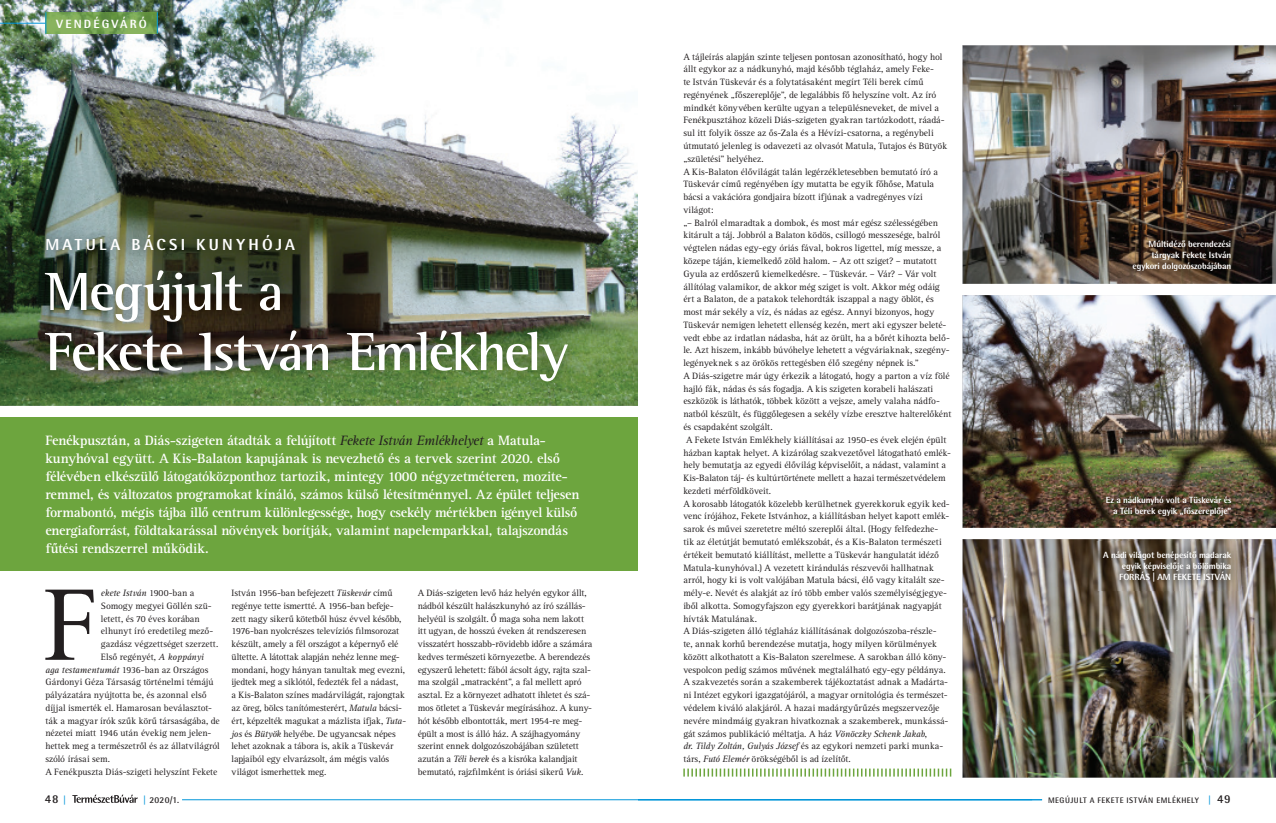
<style>
.page{position:relative;width:1276px;height:823px;background:#fff}
.page>*{position:absolute;margin:0;border:0;box-sizing:border-box;transform-origin:0 0}
.t1{font:105.3px "Rotis Serif Pro";color:#231f20}
.t2{font:700 55px/60px "Rotis Semi Serif Pro";letter-spacing:-.04em;color:#fff}
.t3{font:800 16px "Rotis Semi Sans Pro";letter-spacing:.2em;color:#fff}
.t4{font:700 14px/18px "Rotis Serif Pro";letter-spacing:-.015em;color:#fff}
.t5{font:800 12px "Rotis Semi Sans Pro";letter-spacing:.18em;color:#fff}
.t6{font:700 12px "Rotis Semi Sans Pro";color:#231f20}
.t7{font:9.5px/12.8px "Rotis Serif Pro";letter-spacing:-.005em;color:#231f20}
.t8{font:italic 9.5px "Rotis Serif Pro";letter-spacing:-.015em;color:#231f20}
.t9{font:800 9px/11px "Rotis Semi Sans Pro";letter-spacing:-.01em;color:#fff;text-align:right}
.t10{font:700 9px "Rotis Semi Sans Pro";color:#231f20}
.t11{font:700 8px "Rotis Semi Sans Pro";letter-spacing:.065em;color:#231f20}
.s1{font-weight:400;font-style:italic;color:#231f20}
.s2{font-style:normal}
.s3{font-style:italic}
.s4{font-size:9px;color:#0095d9}
.s5{color:#0095d9}
.s6{font-size:12px}
</style>
<div class="page">
<svg style="left:72px;top:794px;width:66px;height:8px"></svg>
<hr style="left:182px;top:798px;width:456px;height:1px;background:#0095d9">
<svg style="left:683px;top:768px;width:268px;height:8px"></svg>
<hr style="left:638px;top:798px;width:404px;height:1px;background:#0095d9">
<img style="left:962px;top:45px;width:314px;height:238px">
<img style="left:962px;top:539px;width:314px;height:238px">
<img style="left:962px;top:295px;width:314px;height:232px">
<img style="left:1123px;top:231px;width:117px;height:49px">
<img style="left:1096px;top:487px;width:144px;height:38px">
<img style="left:1094px;top:541px;width:146px;height:49px">
<img style="left:0;top:0;width:638px;height:405px">
<img style="left:29px;top:219px;width:554px;height:178px">
<div style="left:0;top:417px;width:638px;height:153px;background:#6da53e"></div>
<img style="left:46px;top:12px;width:111px;height:21px">
<hr style="left:0;top:23px;width:45px;height:1px;background:#0095d9">
<svg style="left:157px;top:12px;width:1px;height:22px"></svg>
<svg style="left:45px;top:12px;width:1px;height:22px"></svg>
<p class="t5" style="left:56px;top:16px;width:92px">VENDÉGVÁRÓ</p>
<h3 class="t3" style="left:45px;top:234px;width:251px">MATULA BÁCSI KUNYHÓJA</h3>
<h2 class="t2" style="left:45px;top:261px;width:525px">Megújult a<br>Fekete István Emlékhely</h2>
<p class="t4" style="left:45px;top:430px;width:536px">Fenékpusztán, a Diás-szigeten átadták a felújított <span class="s1">Fekete István Emlékhelyet</span> a Matula&shy;kunyhóval együtt. A Kis-Balaton kapujának is nevezhető és a tervek szerint 2020. első félévében elkészülő látogatóközponthoz tartozik, mintegy 1000 négyzetméteren, mozite&shy;remmel, és változatos programokat kínáló, számos külső létesítménnyel. Az épület teljesen formabontó, mégis tájba illő centrum különlegessége, hogy csekély mértékben igényel külső energiaforrást, földtakarással növények borítják, valamint napelemparkkal, talajszondás fűtési rendszerrel működik.</p>
<h1 class="t1" style="left:44px;top:561px;width:56px">F</h1>
<p class="t8" style="left:101px;top:587px;width:95px">ekete István <span class="s2">1900-ban a</span></p>
<p class="t7" style="left:101px;top:598px;width:112px">Somogy megyei Göllén szü-</p>
<p class="t7" style="left:101px;top:611px;width:100px">letett, és 70 éves korában</p>
<p class="t7" style="left:101px;top:624px;width:114px">elhunyt író eredetileg mező-</p>
<p class="t7" style="left:101px;top:637px;width:119px">gazdász végzettséget szerzett.</p>
<p class="t7" style="left:101px;top:650px;width:105px">Első regényét, <span class="s3">A koppányi</span></p>
<p class="t7" style="left:45px;top:662px;width:165px"><span class="s3">aga testamentumát</span> 1936-ban az Országos</p>
<p class="t7" style="left:45px;top:675px;width:170px">Gárdonyi Géza Társaság történelmi témájú</p>
<p class="t7" style="left:45px;top:688px;width:163px">pályázatára nyújtotta be, és azonnal első</p>
<p class="t7" style="left:45px;top:701px;width:168px">díjjal ismerték el. Hamarosan beválasztot-</p>
<p class="t7" style="left:45px;top:713px;width:176px">ták a magyar írók szűk körű társaságába, de</p>
<p class="t7" style="left:45px;top:726px;width:168px">nézetei miatt 1946 után évekig nem jelen-</p>
<p class="t7" style="left:45px;top:739px;width:176px">hettek meg a természetről és az állatvilágról</p>
<p class="t7" style="left:45px;top:752px;width:66px">szóló írásai sem.</p>
<p class="t7" style="left:45px;top:764px;width:173px">A Fenékpuszta Diás-szigeti helyszínt Fekete</p>
<p class="t7" style="left:231px;top:586px;width:176px">István 1956-ban befejezett <span class="s3">Tüskevár</span> című regénye tette ismertté. A 1956-ban befeje&shy;zett nagy sikerű kötetből húsz évvel később, 1976-ban nyolcrészes televíziós filmsorozat készült, amely a fél országot a képernyő elé ültette. A látottak alapján nehéz lenne meg&shy;mondani, hogy hányan tanultak meg evezni, ijedtek meg a siklótól, fedezték fel a nádast,<br>a Kis-Balaton színes madárvilágát, rajongtak az öreg, bölcs tanítómesterért, <span class="s3">Matula</span> bácsi&shy;ért, képzelték magukat a mázlista ifjak, <span class="s3">Tuta&shy;jos</span> és <span class="s3">Bütyök</span> helyébe. De ugyancsak népes lehet azoknak a tábora is, akik a Tüskevár lapjaiból egy elvarázsolt, ám mégis valós világot ismerhettek meg.</p>
<p class="t7" style="left:418px;top:586px;width:176px">A Diás-szigeten levő ház helyén egykor állt, nádból készült halászkunyhó az író szállás&shy;helyéül is szolgált. Ő maga soha nem lakott itt ugyan, de hosszú éveken át rendszeresen visszatért hosszabb-rövidebb időre a számára kedves természeti környezetbe. A berendezés egyszerű lehetett: fából ácsolt ágy, rajta szal&shy;ma szolgál „matracként”, a fal mellett apró asztal. Ez a környezet adhatott ihletet és szá&shy;mos ötletet a Tüskevár megírásához. A kuny&shy;hót később elbontották, mert 1954-re meg&shy;épült a most is álló ház. A szájhagyomány szerint ennek dolgozószobájában született azután a <span class="s3">Téli berek</span> és a kisróka kalandjait bemutató, rajzfilmként is óriási sikerű <span class="s3">Vuk</span>.</p>
<p class="t7" style="left:683px;top:50px;width:269px">A tájleírás alapján szinte teljesen pontosan azonosítható, hogy hol állt egykor az a nádkunyhó, majd később téglaház, amely Feke-<br>te István Tüskevár és a folytatásaként megírt Téli berek című regényének „főszereplője”, de legalábbis fő helyszíne volt. Az író mindkét könyvében kerülte ugyan a településneveket, de mivel a Fenékpusztához közeli Diás-szigeten gyakran tartózkodott, ráadá&shy;sul itt folyik össze az ős-Zala és a Hévízi-csatorna, a regénybeli útmutató jelenleg is odavezeti az olvasót Matula, Tutajos és Bütyök „születési” helyéhez.<br>A Kis-Balaton élővilágát talán legérzékletesebben bemutató író a Tüskevár című regényében így mutatta be egyik főhőse, Matula bácsi a vakációra gondjaira bízott ifjúnak a vadregényes vízi világot:<br>„– Balról elmaradtak a dombok, és most már egész szélességében kitárult a táj. Jobbról a Balaton ködös, csillogó messzesége, balról végtelen nádas egy-egy óriás fával, bokros ligettel, míg messze, a közepe táján, kiemelkedő zöld halom. – Az ott sziget? – mutatott Gyula az erdőszerű kiemelkedésre. – Tüskevár. – Vár? – Vár volt állítólag valamikor, de akkor még sziget is volt. Akkor még odáig ért a Balaton, de a patakok telehordták iszappal a nagy öblöt, és most már sekély a víz, és nádas az egész. Annyi bizonyos, hogy Tüskevár nemigen lehetett ellenség kezén, mert aki egyszer beleté&shy;vedt ebbe az irdatlan nádasba, hát az örült, ha a bőrét kihozta belő&shy;le. Azt hiszem, inkább búvóhelye lehetett a végváriaknak, szegény&shy;legényeknek s az örökös rettegésben élő szegény népnek is.”<br>A Diás-szigetre már úgy érkezik a látogató, hogy a parton a víz fölé hajló fák, nádas és sás fogadja. A kis szigeten korabeli halászati eszközök is láthatók, többek között a vejsze, amely valaha nádfo&shy;natból készült, és függőlegesen a sekély vízbe eresztve halterelőként és csapdaként szolgált.<br>A Fekete István Emlékhely kiállításai az 1950-es évek elején épült házban kaptak helyet. A kizárólag szakvezetővel látogatható emlék&shy;hely bemutatja az egyedi élővilág képviselőit, a nádast, valamint a Kis-Balaton táj- és kultúrtörténete mellett a hazai természetvédelem kezdeti mérföldköveit.<br>A korosabb látogatók közelebb kerülhetnek gyerekkoruk egyik ked&shy;venc írójához, Fekete Istvánhoz, a kiállításban helyet kapott emlék&shy;sarok és művei szeretetre méltó szereplői által. (Hogy felfedezhe&shy;tik az életútját bemutató emlékszobát, és a Kis-Balaton természeti értékeit bemutató kiállítást, mellette a Tüskevár hangulatát idéző Matula-kunyhóval.) A vezetett kirándulás részvevői hallhatnak arról, hogy ki is volt valójában Matula bácsi, élő vagy kitalált sze&shy;mély-e. Nevét és alakját az író több ember valós személyiségjegye&shy;iből alkotta. Somogyfajszon egy gyerekkori barátjának nagyapját hívták Matulának.<br>A Diás-szigeten álló téglaház kiállításának dolgozószoba-részle-<br>te, annak korhű berendezése mutatja, hogy milyen körülmények között alkothatott a Kis-Balaton szerelmese. A sarokban álló köny&shy;vespolcon pedig számos művének megtalálható egy-egy példánya.<br>A szakvezetés során a szakemberek tájékoztatást adnak a Madárta&shy;ni Intézet egykori igazgatójáról, a magyar ornitológia és természet&shy;védelem kiváló alakjáról. A hazai madárgyűrűzés megszervezője nevére mindmáig gyakran hivatkoznak a szakemberek, munkássá&shy;gát számos publikáció méltatja. A ház <span class="s3">Vönöczky Schenk Jakab</span>,<br><span class="s3">dr. Tildy Zoltán, Gulyás József</span> és az egykori nemzeti parki munka&shy;társ, <span class="s3">Futó Elemér</span> örökségéből is ad ízelítőt.</p>
<p class="t9" style="left:1132px;top:238px;width:100px">Múltidéző berendezési tárgyak Fekete István egykori dolgozószobájában</p>
<p class="t9" style="left:1106px;top:494px;width:127px">Ez a nádkunyhó volt a Tüskevár és a Téli berek egyik „főszereplője”</p>
<p class="t9" style="left:1103px;top:548px;width:130px">A nádi világot benépesítő madarak egyik képviselője a bölömbika<br>FORRÁS | AM FEKETE ISTVÁN</p>
<p class="t6" style="left:45px;top:791px;width:23px">48 <span class="s4">|</span></p>
<p class="t10" style="left:143px;top:793px;width:38px"><span class="s5">|</span> 2020/1.</p>
<p class="t11" style="left:1048px;top:794px;width:184px">MEGÚJULT A FEKETE ISTVÁN EMLÉKHELY <span class="s4">|</span> <span class="s6">49</span></p>
</div>
